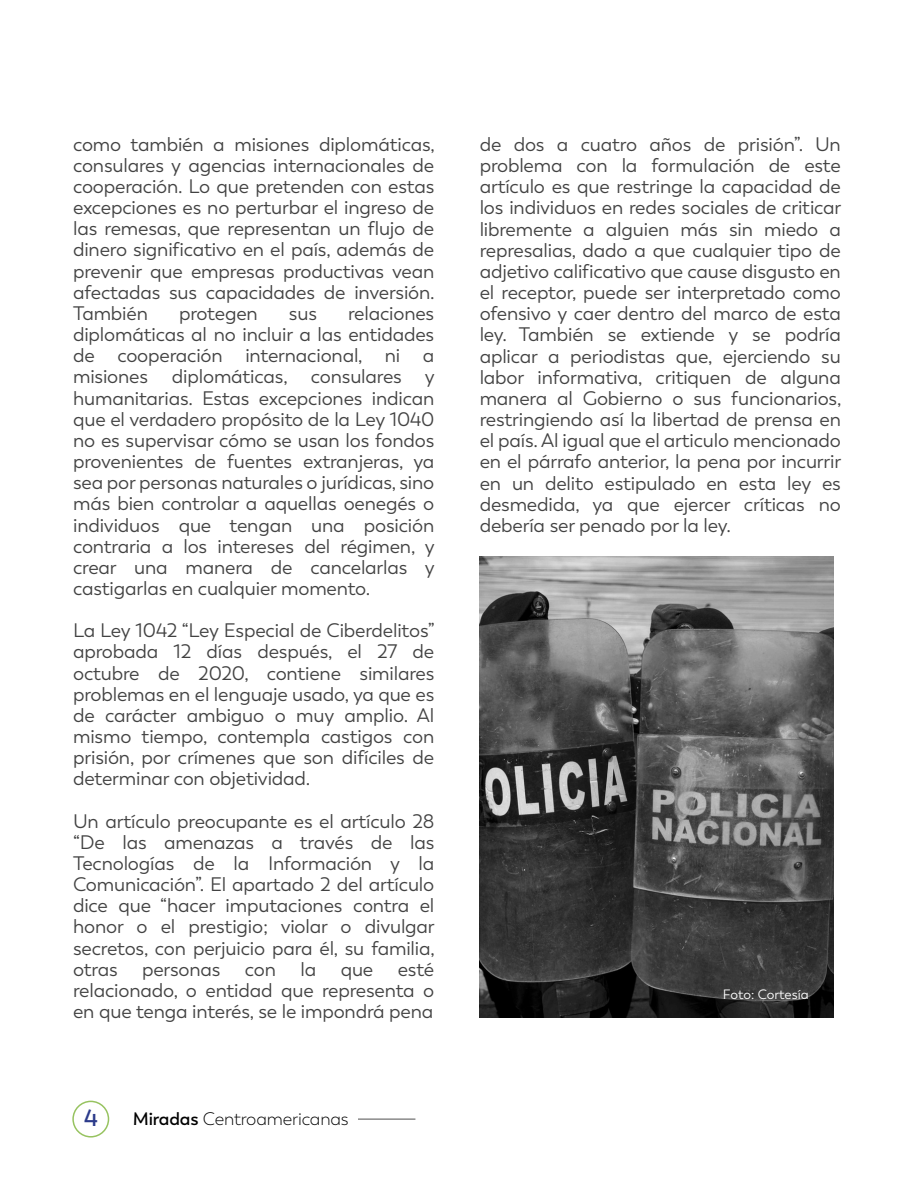
<style>
.page{position:relative;width:918px;height:1188px;background:#fff}
.page>*{position:absolute;margin:0;border:0;box-sizing:border-box;transform-origin:0 0}
.t1{font:600 23.7px "Trenda";color:#2c3b8b}
.t2{font:19.5px/21.1px "Trenda";letter-spacing:-.01em;color:#424242;text-align:justify}
.t3{font:300 18px "Trenda";letter-spacing:-.01em;color:#000}
.t4{font:13.5px "Trenda";letter-spacing:-.005em;color:#fff}
.s1{font-weight:600}
</style>
<div class="page">
<hr style="left:358px;top:1119px;width:57px;height:1px;background:#4e4e4e">
<div style="left:72px;top:1101px;width:37px;height:37px;border:2px solid #97c360;border-radius:50%"></div>
<img style="left:480px;top:557px;width:354px;height:460px">
<p class="t2" style="left:73px;top:134px;width:363px">como también a misiones diplomáticas, consulares y agencias internacionales de cooperación. Lo que pretenden con estas excepciones es no perturbar el ingreso de las remesas, que representan un flujo de dinero significativo en el país, además de prevenir que empresas productivas vean afectadas sus capacidades de inversión.<br>También</p>
<p class="t2" style="left:73px;top:303px;width:363px;text-indent:275px">relaciones diplomáticas al no incluir a las entidades de cooperación internacional, ni a misiones diplomáticas, consulares y humanitarias. Estas excepciones indican que el verdadero propósito de la Ley 1040 no es supervisar cómo se usan los fondos provenientes de fuentes extranjeras, ya sea por personas naturales o jurídicas, sino más bien controlar a aquellas oenegés o individuos que tengan una posición contraria a los intereses del régimen, y crear una manera de cancelarlas y castigarlas en cualquier momento.</p>
<p class="t2" style="left:73px;top:620px;width:363px">La Ley 1042 “Ley Especial de Ciberdelitos” aprobada 12 días después, el 27 de octubre de 2020, contiene similares problemas en el lenguaje usado, ya que es de carácter ambiguo o muy amplio. Al mismo tiempo, contempla castigos con prisión, por crímenes que son difíciles de determinar con objetividad.</p>
<p class="t2" style="left:73px;top:811px;width:363px">Un artículo preocupante es el artículo 28 “De las amenazas a través de las Tecnologías de la Información y la Comunicación”. El apartado 2 del artículo dice que “hacer imputaciones contra el honor o el prestigio; violar o divulgar secretos, con perjuicio para él, su familia, otras</p>
<p class="t2" style="left:179px;top:303px;width:80px">protegen</p>
<p class="t2" style="left:289px;top:303px;width:30px">sus</p>
<p class="t2" style="left:142px;top:959px;width:80px">personas</p>
<p class="t2" style="left:245px;top:959px;width:33px">con</p>
<p class="t2" style="left:300px;top:959px;width:17px">la</p>
<p class="t2" style="left:341px;top:959px;width:34px">que</p>
<p class="t2" style="left:73px;top:959px;width:363px;text-indent:325px">esté relacionado, o entidad que representa o en que tenga interés, se le impondrá pena</p>
<p class="t1" style="left:84px;top:1103px;width:15px">4</p>
<p class="t3" style="left:133px;top:1109px;width:217px"><span class="s1">Miradas</span> Centroamericanas</p>
<p class="t2" style="left:480px;top:134px;width:363px">de dos a cuatro años de prisión”. Un problema con la formulación de este artículo es que restringe la capacidad de los individuos en redes sociales de criticar libremente a alguien más sin miedo a represalias, dado a que cualquier tipo de adjetivo calificativo que cause disgusto en el receptor, puede ser interpretado como ofensivo y caer dentro del marco de esta ley. También se extiende y se podría aplicar a periodistas que, ejerciendo su labor informativa, critiquen de alguna manera al Gobierno o sus funcionarios, restringiendo así la libertad de prensa en el país. Al igual que el articulo mencionado en el párrafo anterior, la pena por incurrir en un delito estipulado en esta ley es desmedida, ya que ejercer críticas no debería ser penado por la ley.</p>
<p class="t4" style="left:723px;top:986px;width:87px">Foto: Cortesía</p>
</div>
